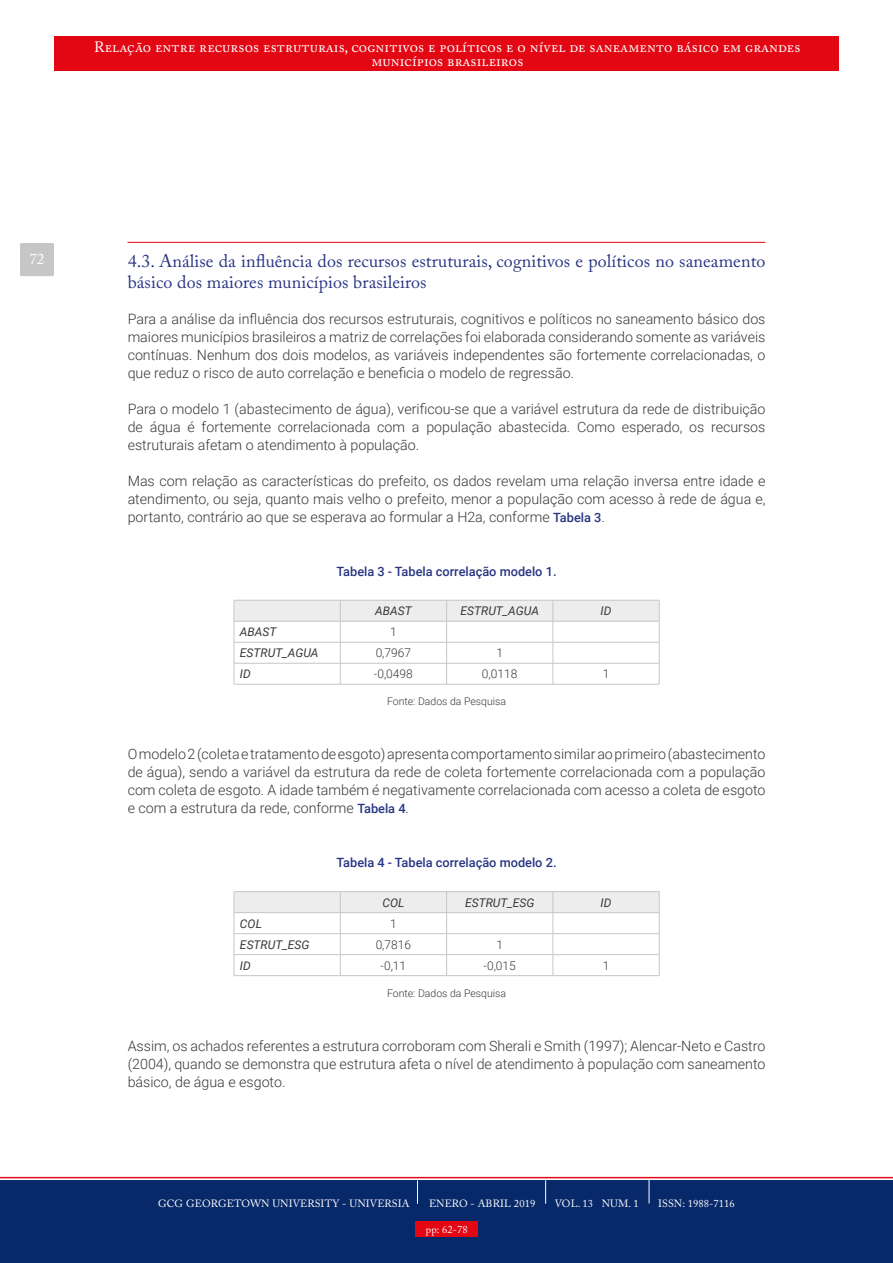
<style>
.page{position:relative;width:893px;height:1263px;background:#fff}
.page>*{position:absolute;margin:0;border:0;box-sizing:border-box;transform-origin:0 0}
.t1{font:18px/21px "Adobe Caslon Pro";letter-spacing:.01em;color:#283583}
.t2{font:15px/13.5px "Adobe Caslon Pro";letter-spacing:.005em;color:#fff;text-align:center}
.t3{font:300 14.25px/18px "Roboto";color:#3a3835;text-align:justify}
.t4{font:500 12.75px "Roboto";color:#283583}
.t5{font:italic 12px "Roboto";color:#3a3835}
.t6{font:300 12px "Roboto";color:#3a3835}
.t7{font:10.5px "Adobe Caslon Pro";letter-spacing:.01em;color:#fff}
.t8{font:300 10.5px "Roboto";color:#3a3835}
.s1{font-weight:500;font-size:12.75px;color:#283583}
</style>
<div class="page">
<div style="left:54px;top:37px;width:785px;height:34px;background:#e30613"></div>
<div style="left:0;top:1180px;width:893px;height:83px;background:#082969"></div>
<svg style="left:0;top:1177px;width:893px;height:27px"></svg>
<div style="left:415px;top:1221px;width:63px;height:16px;background:#e30613"></div>
<div style="left:20px;top:243px;width:34px;height:33px;background:#c6c6c6;border-radius:2px"></div>
<hr style="left:128px;top:242px;width:637px;height:1px;background:#e30613">
<hr style="left:234px;top:684px;width:106px;height:1px;background:#c6c6c6">
<hr style="left:340px;top:684px;width:107px;height:1px;background:#c6c6c6">
<hr style="left:447px;top:684px;width:106px;height:1px;background:#c6c6c6">
<hr style="left:553px;top:684px;width:106px;height:1px;background:#c6c6c6">
<svg style="left:234px;top:600px;width:426px;height:84px"></svg>
<hr style="left:234px;top:621px;width:106px;height:1px;background:#c6c6c6">
<hr style="left:234px;top:975px;width:106px;height:1px;background:#c6c6c6">
<hr style="left:340px;top:975px;width:107px;height:1px;background:#c6c6c6">
<hr style="left:447px;top:975px;width:106px;height:1px;background:#c6c6c6">
<hr style="left:553px;top:975px;width:106px;height:1px;background:#c6c6c6">
<hr style="left:340px;top:891px;width:107px;height:1px;background:#c6c6c6">
<hr style="left:447px;top:891px;width:106px;height:1px;background:#c6c6c6">
<hr style="left:553px;top:891px;width:106px;height:1px;background:#c6c6c6">
<hr style="left:234px;top:891px;width:106px;height:1px;background:#c6c6c6">
<svg style="left:234px;top:892px;width:426px;height:83px"></svg>
<hr style="left:234px;top:912px;width:106px;height:1px;background:#c6c6c6">
<p class="t2" style="left:94px;top:40px;width:708px">Relação entre recursos estruturais, cognitivos e políticos e o nível de saneamento básico em grandes municípios brasileiros</p>
<p class="t2" style="left:29px;top:252px;width:16px">72</p>
<p class="t1" style="left:128px;top:250px;width:639px">4.3. Análise da influência dos recursos estruturais, cognitivos e políticos no saneamento básico dos maiores municípios brasileiros</p>
<p class="t3" style="left:128px;top:309px;width:639px">Para a análise da influência dos recursos estruturais, cognitivos e políticos no saneamento básico dos maiores municípios brasileiros a matriz de correlações foi elaborada considerando somente as variáveis contínuas. Nenhum dos dois modelos, as variáveis independentes são fortemente correlacionadas, o que reduz o risco de auto correlação e beneficia o modelo de regressão.</p>
<p class="t3" style="left:128px;top:399px;width:639px">Para o modelo 1 (abastecimento de água), verificou-se que a variável estrutura da rede de distribuição de água é fortemente correlacionada com a população abastecida. Como esperado, os recursos estruturais afetam o atendimento à população.</p>
<p class="t3" style="left:128px;top:471px;width:639px">Mas com relação as características do prefeito, os dados revelam uma relação inversa entre idade e atendimento, ou seja, quanto mais velho o prefeito, menor a população com acesso à rede de água e, portanto, contrário ao que se esperava ao formular a H2a, conforme <span class="s1">Tabela 3</span>.</p>
<p class="t4" style="left:337px;top:563px;width:221px">Tabela 3 - Tabela correlação modelo 1.</p>
<p class="t5" style="left:375px;top:602px;width:38px">ABAST</p>
<p class="t5" style="left:460px;top:602px;width:80px">ESTRUT_AGUA</p>
<p class="t5" style="left:601px;top:602px;width:12px">ID</p>
<p class="t5" style="left:240px;top:623px;width:38px">ABAST</p>
<p class="t6" style="left:390px;top:623px;width:8px">1</p>
<p class="t5" style="left:240px;top:644px;width:80px">ESTRUT_AGUA</p>
<p class="t6" style="left:376px;top:644px;width:37px">0,7967</p>
<p class="t6" style="left:496px;top:644px;width:8px">1</p>
<p class="t5" style="left:240px;top:665px;width:12px">ID</p>
<p class="t6" style="left:374px;top:665px;width:40px">-0,0498</p>
<p class="t6" style="left:482px;top:665px;width:37px">0,0118</p>
<p class="t6" style="left:603px;top:665px;width:8px">1</p>
<p class="t8" style="left:387px;top:694px;width:121px">Fonte: Dados da Pesquisa</p>
<p class="t3" style="left:128px;top:745px;width:639px">O modelo 2 (coleta e tratamento de esgoto) apresenta comportamento similar ao primeiro (abastecimento de água), sendo a variável da estrutura da rede de coleta fortemente correlacionada com a população com coleta de esgoto. A idade também é negativamente correlacionada com acesso a coleta de esgoto e com a estrutura da rede, conforme <span class="s1">Tabela 4</span>.</p>
<p class="t4" style="left:337px;top:854px;width:221px">Tabela 4 - Tabela correlação modelo 2.</p>
<p class="t5" style="left:382px;top:894px;width:24px">COL</p>
<p class="t5" style="left:465px;top:894px;width:71px">ESTRUT_ESG</p>
<p class="t5" style="left:601px;top:894px;width:12px">ID</p>
<p class="t5" style="left:240px;top:915px;width:24px">COL</p>
<p class="t6" style="left:390px;top:915px;width:8px">1</p>
<p class="t5" style="left:240px;top:936px;width:71px">ESTRUT_ESG</p>
<p class="t6" style="left:376px;top:936px;width:37px">0,7816</p>
<p class="t6" style="left:496px;top:936px;width:8px">1</p>
<p class="t5" style="left:240px;top:957px;width:12px">ID</p>
<p class="t6" style="left:381px;top:957px;width:27px">-0,11</p>
<p class="t6" style="left:484px;top:957px;width:34px">-0,015</p>
<p class="t6" style="left:603px;top:957px;width:8px">1</p>
<p class="t8" style="left:387px;top:986px;width:121px">Fonte: Dados da Pesquisa</p>
<p class="t3" style="left:128px;top:1036px;width:639px">Assim, os achados referentes a estrutura corroboram com Sherali e Smith (1997); Alencar-Neto e Castro (2004), quando se demonstra que estrutura afeta o nível de atendimento à população com saneamento básico, de água e esgoto.</p>
<p class="t7" style="left:158px;top:1197px;width:253px">GCG GEORGETOWN UNIVERSITY - UNIVERSIA</p>
<p class="t7" style="left:429px;top:1197px;width:108px">ENERO - ABRIL 2019</p>
<p class="t7" style="left:555px;top:1197px;width:85px">VOL. 13 NUM. 1</p>
<p class="t7" style="left:658px;top:1197px;width:78px">ISSN: 1988-7116</p>
<p class="t7" style="left:426px;top:1223px;width:43px">pp: 62-78</p>
</div>
